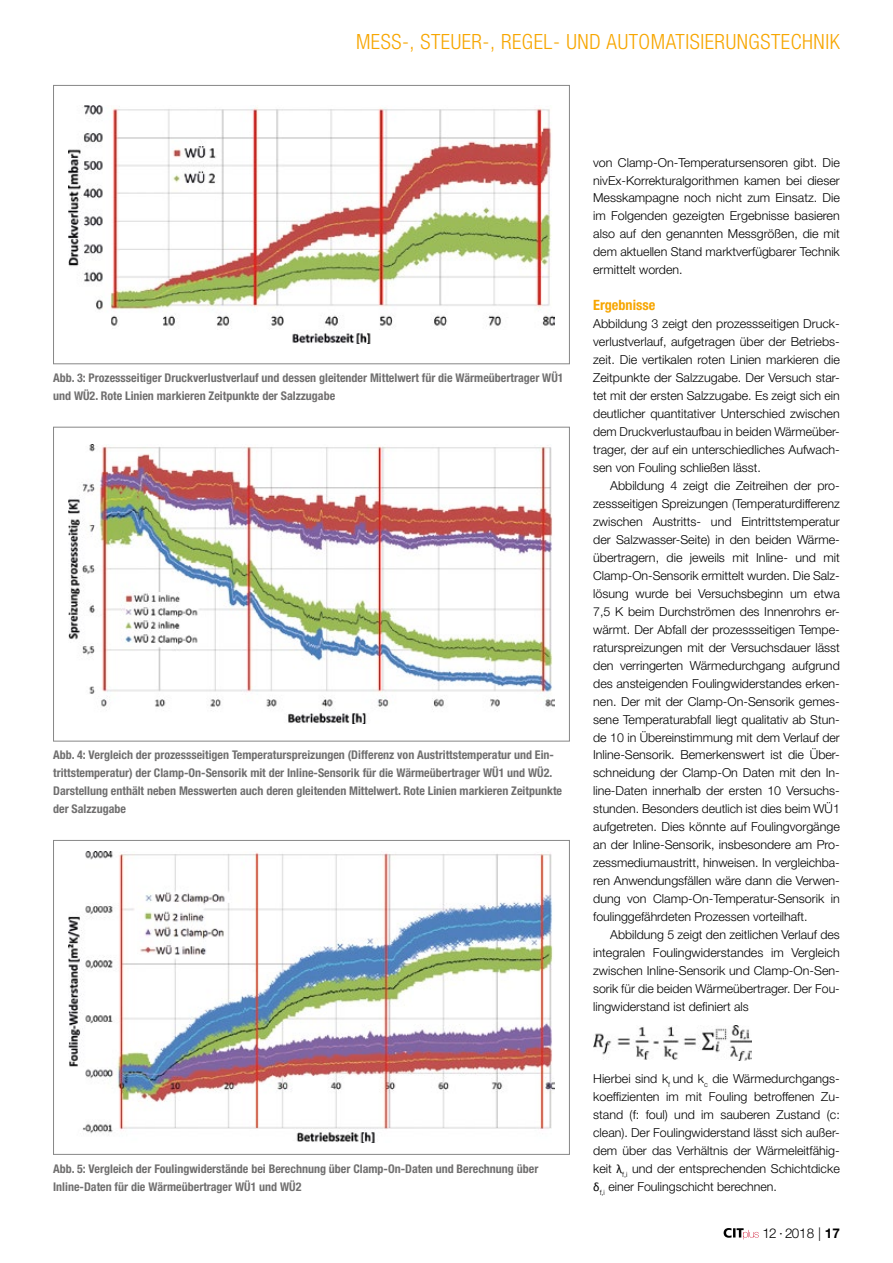
<style>
.page{position:relative;width:893px;height:1263px;background:#fff}
.page>*{position:absolute;margin:0;border:0;box-sizing:border-box;transform-origin:0 0}
.t1{font:300 condensed 21px "Helvetica Neue LT Std";letter-spacing:.025em;color:#f7a600}
.t2{font:700 condensed 14.25px "Helvetica Neue LT Std";color:#f7a600}
.t3{font:300 13.5px "Helvetica Neue LT Std";letter-spacing:-.03em;color:#000}
.t4{font:300 12.3px/18px "Helvetica Neue LT Std";color:#000;text-align:justify}
.t5{font:700 condensed 12px/18px "Helvetica Neue LT Std";color:#706f6f}
.s1{font-family:"Calibri";font-weight:400}
.s2{font-weight:700}
</style>
<div class="page">
<img style="left:593px;top:1025px;width:158px;height:35px">
<img style="left:68px;top:106px;width:487px;height:238px">
<div style="left:53px;top:85px;width:517px;height:279px;border:1px solid #878787"></div>
<img style="left:68px;top:445px;width:487px;height:279px">
<div style="left:53px;top:427px;width:517px;height:314px;border:1px solid #878787"></div>
<img style="left:68px;top:852px;width:487px;height:291px">
<div style="left:53px;top:840px;width:517px;height:315px;border:1px solid #878787"></div>
<svg style="left:724px;top:1228px;width:35px;height:11px"></svg>
<h1 class="t1" style="left:356px;top:29px;width:87px">MESS-, STEUER</h1>
<h1 class="t1" style="left:483px;top:29px;width:41px">-, REGEL</h1>
<h1 class="t1" style="left:553px;top:29px;width:26px">- UND</h1>
<h1 class="t1" style="left:606px;top:29px;width:23px">AUTOMATISIERUNGSTECHNIK</h1>
<p class="t5" style="left:53px;top:369px;width:512px">Abb. 3: Prozessseitiger Druckverlustverlauf und dessen gleitender Mittelwert für die Wärmeübertrager WÜ1 und WÜ2. Rote Linien markieren Zeitpunkte der Salzzugabe</p>
<p class="t5" style="left:53px;top:746px;width:510px">Abb. 4: Vergleich der prozessseitigen Temperaturspreizungen (Differenz von Austrittstemperatur und Ein&shy;trittstemperatur) der Clamp-On-Sensorik mit der Inline-Sensorik für die Wärmeübertrager WÜ1 und WÜ2.<br>Darstellung enthält neben Messwerten auch deren gleitenden Mittelwert. Rote Linien markieren Zeitpunkte der Salzzugabe</p>
<p class="t5" style="left:53px;top:1159px;width:487px">Abb. 5: Vergleich der Foulingwiderstände bei Berechnung über Clamp-On-Daten und Berechnung über<br>Inline-Daten für die Wärmeübertrager WÜ1 und WÜ2</p>
<p class="t4" style="left:593px;top:153px;width:248px">von Clamp-On-Temperatursensoren gibt. Die nivEx-Korrekturalgorithmen kamen bei dieser Messkampagne noch nicht zum Einsatz. Die im Folgenden gezeigten Ergebnisse basieren also auf den genannten Messgrößen, die mit dem aktuellen Stand marktverfügbarer Technik ermittelt worden.</p>
<p class="t2" style="left:593px;top:297px;width:64px">Ergebnisse</p>
<p class="t4" style="left:593px;top:315px;width:248px">Abbildung 3 zeigt den prozessseitigen Druck&shy;verlustverlauf, aufgetragen über der Betriebs&shy;zeit. Die vertikalen roten Linien markieren die Zeitpunkte der Salzzugabe. Der Versuch star&shy;tet mit der ersten Salzzugabe. Es zeigt sich ein deutlicher quantitativer Unterschied zwischen dem Druckverlustaufbau in beiden Wärmeüber&shy;trager, der auf ein unterschiedliches Aufwach&shy;sen von Fouling schließen lässt.</p>
<p class="t4" style="left:593px;top:476px;width:248px;text-indent:17px">Abbildung 4 zeigt die Zeitreihen der pro&shy;zessseitigen Spreizungen (Temperaturdifferenz zwischen Austritts- und Eintrittstemperatur der Salzwasser-Seite) in den beiden Wärme&shy;übertragern, die jeweils mit Inline- und mit Clamp-On-Sensorik ermittelt wurden. Die Salz&shy;lösung wurde bei Versuchsbeginn um etwa 7,5 K beim Durchströmen des Innenrohrs er&shy;wärmt. Der Abfall der prozessseitigen Tempe&shy;raturspreizungen mit der Versuchsdauer lässt den verringerten Wärmedurchgang aufgrund des ansteigenden Foulingwiderstandes erken&shy;nen. Der mit der Clamp-On-Sensorik gemes&shy;sene Temperaturabfall liegt qualitativ ab Stun&shy;de 10 in Übereinstimmung mit dem Verlauf der Inline-Sensorik. Bemerkenswert ist die Über&shy;schneidung der Clamp-On Daten mit den In&shy;line-Daten innerhalb der ersten 10 Versuchs&shy;stunden. Besonders deutlich ist dies beim WÜ1 aufgetreten. Dies könnte auf Foulingvorgänge an der Inline-Sensorik, insbesondere am Pro&shy;zessmediumaustritt, hinweisen. In vergleichba&shy;ren Anwendungsfällen wäre dann die Verwen&shy;dung von Clamp-On-Temperatur-Sensorik in foulinggefährdeten Prozessen vorteilhaft.</p>
<p class="t4" style="left:593px;top:925px;width:248px;text-indent:17px">Abbildung 5 zeigt den zeitlichen Verlauf des integralen Foulingwiderstandes im Vergleich zwischen Inline-Sensorik und Clamp-On-Sen&shy;sorik für die beiden Wärmeübertrager. Der Fou&shy;lingwiderstand ist definiert als</p>
<p class="t4" style="left:593px;top:1069px;width:248px">Hierbei sind k<sub>f</sub> und k<sub>c</sub> die Wärmedurchgangs&shy;koeffizienten im mit Fouling betroffenen Zu&shy;stand (f: foul) und im sauberen Zustand (c: clean). Der Foulingwiderstand lässt sich außer&shy;dem über das Verhältnis der Wärmeleitfähig&shy;keit <span class="s1">λ</span><sub>f,i</sub> und der entsprechenden Schichtdicke <span class="s1">δ</span><sub>f,i</sub> einer Foulingschicht berechnen.</p>
<p class="t3" style="left:762px;top:1224px;width:79px">12 · 2018 | <span class="s2">17</span></p>
</div>
